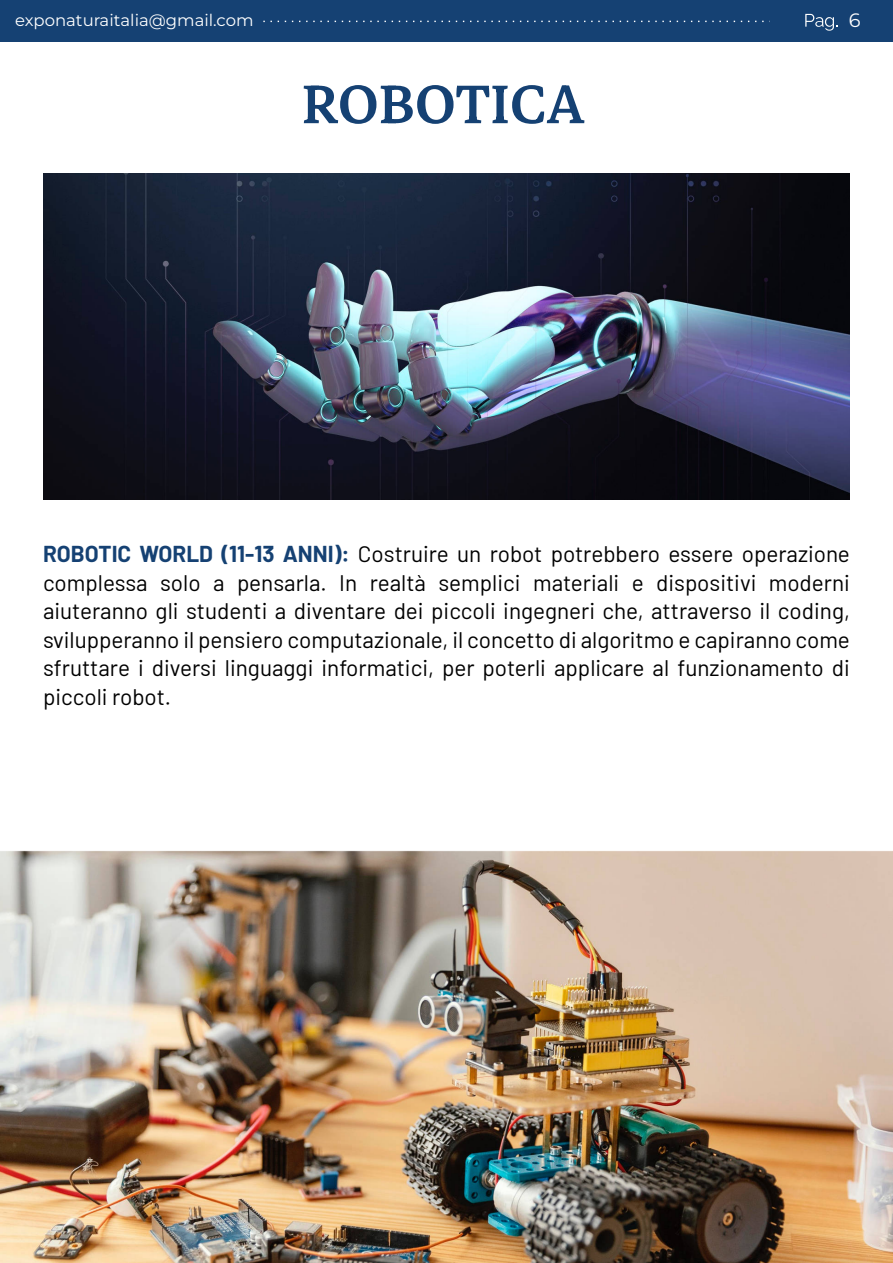
<style>
.page{position:relative;width:893px;height:1263px;background:#fff}
.page>*{position:absolute;margin:0;border:0;box-sizing:border-box;transform-origin:0 0}
.t1{font:500 77.4px "Markazi Text";color:#154173}
.t2{font:22.5px/28.5px "Barlow";color:#000;text-align:justify}
.t3{font:19.35px "Montserrat";color:#fff}
.t4{font:16.5px "Montserrat";color:#fff}
.s1{font-weight:700;color:#154173}
</style>
<div class="page">
<div style="left:0;top:0;width:893px;height:42px;background:#154173"></div>
<svg style="left:263px;top:21px;width:507px;height:1px"></svg>
<svg style="left:805px;top:14px;width:32px;height:17px"></svg>
<img style="left:43px;top:173px;width:807px;height:327px">
<img style="left:0;top:850px;width:893px;height:413px">
<p class="t4" style="left:15px;top:10px;width:240px">exponaturaitalia@gmail.com</p>
<p class="t3" style="left:849px;top:8px;width:13px">6</p>
<h1 class="t1" style="left:302px;top:58px;width:284px">ROBOTICA</h1>
<p class="t2" style="left:43px;top:539px;width:808px"><span class="s1">ROBOTIC WORLD (11-13 ANNI):</span> Costruire un robot potrebbero essere operazione complessa solo a pensarla. In realtà semplici materiali e dispositivi moderni aiuteranno gli studenti a diventare dei piccoli ingegneri che, attraverso il coding, svilupperanno il pensiero computazionale, il concetto di algoritmo e capiranno come sfruttare i diversi linguaggi informatici, per poterli applicare al funzionamento di piccoli robot.</p>
</div>
